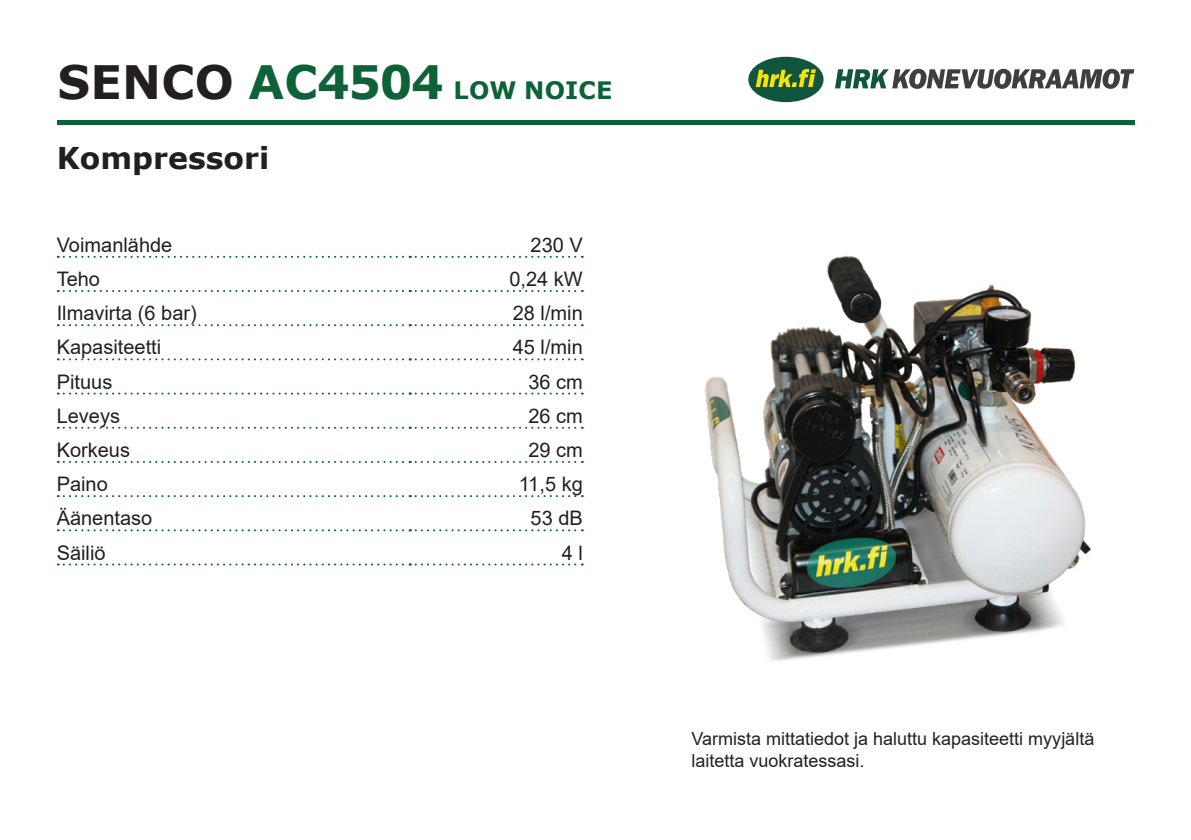
<style>
.page{position:relative;width:1191px;height:840px;background:#fff}
.page>*{position:absolute;margin:0;border:0;box-sizing:border-box;transform-origin:0 0}
.t1{font:700 30px "Verdana";color:#231f20}
.t2{font:700 24px "Verdana";letter-spacing:.005em;color:#0e6238}
.HRK_Table_Data_5mm{font:20px "Arial";color:#231f20}
.t3{font:18px/21.6px "Arial";color:#231f20}
.s1{font-size:46px;color:#231f20}
.s2{font-size:46px}
</style>
<div class="page">
<svg style="left:58px;top:256px;width:525px;height:2px"></svg>
<svg style="left:58px;top:290px;width:525px;height:2px"></svg>
<svg style="left:58px;top:324px;width:525px;height:2px"></svg>
<svg style="left:58px;top:358px;width:525px;height:2px"></svg>
<svg style="left:58px;top:392px;width:525px;height:2px"></svg>
<svg style="left:58px;top:426px;width:525px;height:2px"></svg>
<svg style="left:58px;top:460px;width:525px;height:2px"></svg>
<svg style="left:58px;top:495px;width:525px;height:2px"></svg>
<svg style="left:58px;top:529px;width:525px;height:2px"></svg>
<svg style="left:58px;top:563px;width:525px;height:2px"></svg>
<img style="left:705px;top:255px;width:386px;height:406px">
<hr style="left:57px;top:120px;width:1077px;height:4px;background:#0e6238">
<svg style="left:835px;top:69px;width:299px;height:20px"></svg>
<div style="left:748px;top:57px;width:75px;height:45px;background:#10553d;border-radius:50%"></div>
<svg style="left:755px;top:69px;width:61px;height:18px"></svg>
<p class="t2" style="left:58px;top:73px;width:556px"><span class="s1">SENCO</span> <span class="s2">AC4504</span> LOW NOICE</p>
<p class="t1" style="left:57px;top:137px;width:214px">Kompressori</p>
<p class="HRK_Table_Data_5mm" style="left:57px;top:231px;width:117px">Voimanlähde</p>
<p class="HRK_Table_Data_5mm" style="left:530px;top:231px;width:54px">230 V</p>
<p class="HRK_Table_Data_5mm" style="left:57px;top:265px;width:45px">Teho</p>
<p class="HRK_Table_Data_5mm" style="left:509px;top:265px;width:75px">0,24 kW</p>
<p class="HRK_Table_Data_5mm" style="left:57px;top:299px;width:142px">Ilmavirta (6 bar)</p>
<p class="HRK_Table_Data_5mm" style="left:513px;top:299px;width:72px">28 l/min</p>
<p class="HRK_Table_Data_5mm" style="left:57px;top:333px;width:106px">Kapasiteetti</p>
<p class="HRK_Table_Data_5mm" style="left:513px;top:333px;width:72px">45 l/min</p>
<p class="HRK_Table_Data_5mm" style="left:57px;top:367px;width:57px">Pituus</p>
<p class="HRK_Table_Data_5mm" style="left:528px;top:367px;width:56px">36 cm</p>
<p class="HRK_Table_Data_5mm" style="left:57px;top:401px;width:65px">Leveys</p>
<p class="HRK_Table_Data_5mm" style="left:528px;top:401px;width:56px">26 cm</p>
<p class="HRK_Table_Data_5mm" style="left:57px;top:436px;width:75px">Korkeus</p>
<p class="HRK_Table_Data_5mm" style="left:528px;top:436px;width:56px">29 cm</p>
<p class="HRK_Table_Data_5mm" style="left:57px;top:470px;width:53px">Paino</p>
<p class="HRK_Table_Data_5mm" style="left:518px;top:470px;width:66px">11,5 kg</p>
<p class="HRK_Table_Data_5mm" style="left:57px;top:504px;width:97px">Äänentaso</p>
<p class="HRK_Table_Data_5mm" style="left:530px;top:504px;width:54px">53 dB</p>
<p class="HRK_Table_Data_5mm" style="left:57px;top:538px;width:50px">Säiliö</p>
<p class="HRK_Table_Data_5mm" style="left:561px;top:538px;width:23px">4 l</p>
<p class="t3" style="left:691px;top:727px;width:404px">Varmista mittatiedot ja haluttu kapasiteetti myyjältä laitetta vuokratessasi.</p>
</div>
